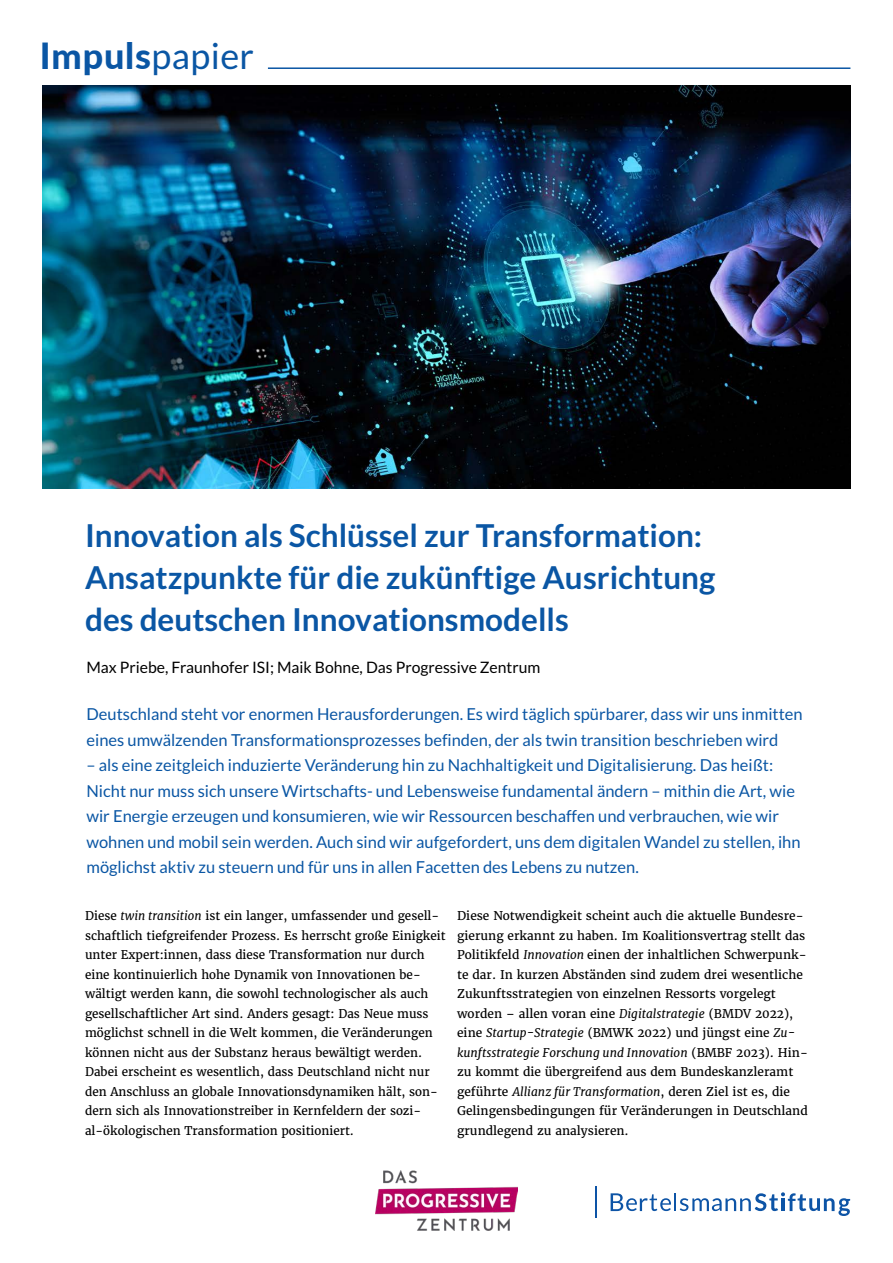
<style>
.page{position:relative;width:893px;height:1263px;background:#fff}
.page>*{position:absolute;margin:0;border:0;box-sizing:border-box;transform-origin:0 0}
.t1{font:800 36px "Lato";letter-spacing:.02em;color:#0a56a4}
.t2{font:700 31.5px/42px "Lato";color:#0a56a4}
.t3{font:16.5px/25.5px "Lato";color:#0a56a4}
.t4{font:15.75px "Lato";color:#000}
.t5{font:12px/19.5px "Merriweather";color:#000}
.s1{font-weight:400}
.s2{font-style:italic}
</style>
<div class="page">
<img style="left:43px;top:85px;width:807px;height:404px">
<hr style="left:268px;top:67px;width:582px;height:2px;background:#0a56a4">
<hr style="left:595px;top:1186px;width:2px;height:32px;background:#0d54a6">
<svg style="left:611px;top:1192px;width:239px;height:24px"></svg>
<img style="left:375px;top:1171px;width:143px;height:60px">
<h1 class="t1" style="left:40px;top:29px;width:216px">Impuls<span class="s1">papier</span></h1>
<h2 class="t2" style="left:85px;top:514px;width:632px">Innovation als Schlüssel zur Transformation:<br>Ansatzpunkte für die zukünftige Ausrichtung des deutschen Innovationsmodells</h2>
<h3 class="t4" style="left:86px;top:659px;width:455px">Max Priebe, Fraunhofer ISI; Maik Bohne, Das Progressive Zentrum</h3>
<h3 class="t3" style="left:86px;top:701px;width:718px">Deutschland steht vor enormen Herausforderungen. Es wird täglich spürbarer, dass wir uns inmitten eines umwälzenden Transformationsprozesses befinden, der als twin transition beschrieben wird</h3>
<p class="t3" style="left:86px;top:752px;width:716px">– als eine zeitgleich induzierte Veränderung hin zu Nachhaltigkeit und Digitalisierung. Das heißt:<br>Nicht nur muss sich unsere Wirtschafts- und Lebensweise fundamental ändern – mithin die Art, wie wir Energie erzeugen und konsumieren, wie wir Ressourcen beschaffen und verbrauchen, wie wir wohnen und mobil sein werden. Auch sind wir aufgefordert, uns dem digitalen Wandel zu stellen, ihn möglichst aktiv zu steuern und für uns in allen Facetten des Lebens zu nutzen.</p>
<p class="t5" style="left:85px;top:906px;width:362px">Diese <span class="s2">twin transition</span> ist ein langer, umfassender und gesell&shy;schaftlich tiefgreifender Prozess. Es herrscht große Einigkeit unter Expert:innen, dass diese Transformation nur durch eine kontinuierlich hohe Dynamik von Innovationen be&shy;wältigt werden kann, die sowohl technologischer als auch gesellschaftlicher Art sind. Anders gesagt: Das Neue muss möglichst schnell in die Welt kommen, die Veränderungen können nicht aus der Substanz heraus bewältigt werden.<br>Dabei erscheint es wesentlich, dass Deutschland nicht nur den Anschluss an globale Innovationsdynamiken hält, son&shy;dern sich als Innovationstreiber in Kernfeldern der sozi&shy;al-ökologischen Transformation positioniert.</p>
<p class="t5" style="left:457px;top:906px;width:352px">Diese Notwendigkeit scheint auch die aktuelle Bundesre&shy;gierung erkannt zu haben. Im Koalitionsvertrag stellt das Politikfeld <span class="s2">Innovation</span> einen der inhaltlichen Schwerpunk&shy;te dar. In kurzen Abständen sind zudem drei wesentliche Zukunftsstrategien von einzelnen Ressorts vorgelegt worden – allen voran eine <span class="s2">Digitalstrategie</span> (BMDV 2022), eine <span class="s2">Startup-Strategie</span> (BMWK 2022) und jüngst eine <span class="s2">Zu&shy;kunftsstrategie Forschung und Innovation</span> (BMBF 2023). Hin&shy;zu kommt die übergreifend aus dem Bundeskanzleramt geführte <span class="s2">Allianz für Transformation</span>, deren Ziel ist es, die Gelingensbedingungen für Veränderungen in Deutschland grundlegend zu analysieren.</p>
</div>
